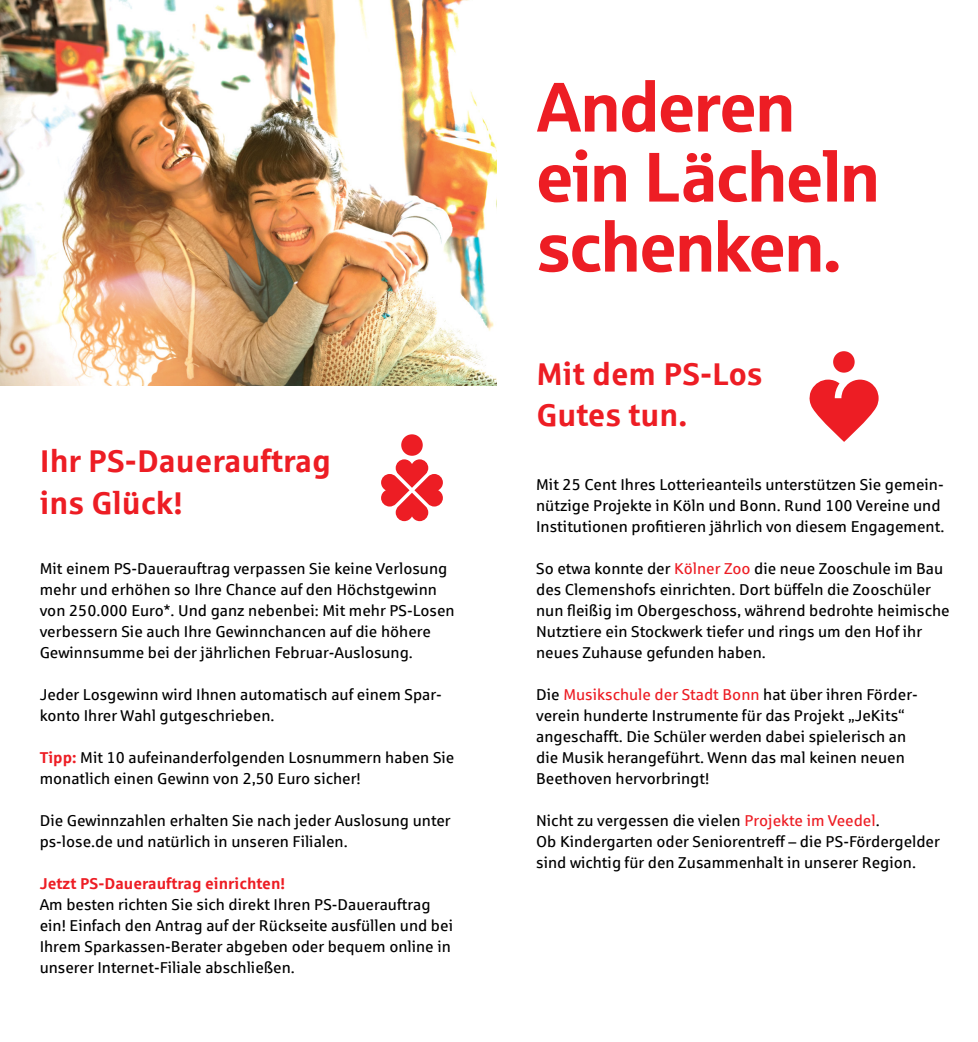
<style>
.page{position:relative;width:978px;height:1042px;background:#fff}
.page>*{position:absolute;margin:0;border:0;box-sizing:border-box;transform-origin:0 0}
.t1{font:70px/70px "Sparkasse Head";color:#ed1d24}
.t2{font:700 31.5px/42px "Sparkasse Rg";color:#ed1d24}
.t3{font:15.75px/21px "Sparkasse Rg";color:#000}
.t4{font:700 15.75px "Sparkasse Rg";color:#ed1d24}
.s1{font-weight:700;color:#ed1d24}
.s2{color:#ed1d24}
</style>
<div class="page">
<img style="left:0;top:0;width:496px;height:385px">
<svg style="left:381px;top:434px;width:62px;height:87px"></svg>
<svg style="left:809px;top:380px;width:69px;height:62px"></svg>
<svg style="left:833px;top:351px;width:21px;height:22px"></svg>
<h2 class="t2" style="left:40px;top:438px;width:293px">Ihr PS-Dauerauftrag ins Glück!</h2>
<p class="t3" style="left:40px;top:558px;width:416px">Mit einem PS-Dauerauftrag verpassen Sie keine Verlosung mehr und erhöhen so Ihre Chance auf den Höchstgewinn von 250.000 Euro*. Und ganz nebenbei: Mit mehr PS-Losen verbessern Sie auch Ihre Gewinnchancen auf die höhere Gewinnsumme bei der jährlichen Februar-Auslosung.</p>
<p class="t3" style="left:40px;top:684px;width:403px">Jeder Losgewinn wird Ihnen automatisch auf einem Spar&shy;konto Ihrer Wahl gutgeschrieben.</p>
<p class="t3" style="left:40px;top:747px;width:416px"><span class="s1">Tipp:</span> Mit 10 aufeinanderfolgenden Losnummern haben Sie monatlich einen Gewinn von 2,50 Euro sicher!</p>
<p class="t3" style="left:40px;top:810px;width:412px">Die Gewinnzahlen erhalten Sie nach jeder Auslosung unter ps-lose.de und natürlich in unseren Filialen.</p>
<p class="t4" style="left:40px;top:874px;width:247px">Jetzt PS-Dauerauftrag einrichten!</p>
<p class="t3" style="left:40px;top:894px;width:415px">Am besten richten Sie sich direkt Ihren PS-Dauerauftrag ein! Einfach den Antrag auf der Rückseite ausfüllen und bei Ihrem Sparkassen-Berater abgeben oder bequem online in unserer Internet-Filiale abschließen.</p>
<h1 class="t1" style="left:536px;top:69px;width:344px">Anderen ein Lächeln schenken.</h1>
<h2 class="t2" style="left:536px;top:353px;width:228px;line-height:40.9px">Mit dem PS-Los<br>Gutes tun.</h2>
<p class="t3" style="left:536px;top:474px;width:409px">Mit 25 Cent Ihres Lotterieanteils unterstützen Sie gemein&shy;nützige Projekte in Köln und Bonn. Rund 100 Vereine und<br>Institutionen profitieren jährlich von diesem Engagement.</p>
<p class="t3" style="left:536px;top:558px;width:415px">So etwa konnte der <span class="s2">Kölner Zoo</span> die neue Zooschule im Bau des Clemenshofs einrichten. Dort büffeln die Zooschüler nun fleißig im Obergeschoss, während bedrohte heimische Nutztiere ein Stockwerk tiefer und rings um den Hof ihr neues Zuhause gefunden haben.</p>
<p class="t3" style="left:536px;top:684px;width:383px">Die <span class="s2">Musikschule der Stadt Bonn</span> hat über ihren Förder&shy;verein hunderte Instrumente für das Projekt „JeKits“ angeschafft. Die Schüler werden dabei spielerisch an die Musik herangeführt. Wenn das mal keinen neuen Beethoven hervorbringt!</p>
<p class="t3" style="left:536px;top:810px;width:405px">Nicht zu vergessen die vielen <span class="s2">Projekte im Veedel</span>.<br>Ob Kindergarten oder Seniorentreff – die PS-Fördergelder sind wichtig für den Zusammenhalt in unserer Region.</p>
</div>
